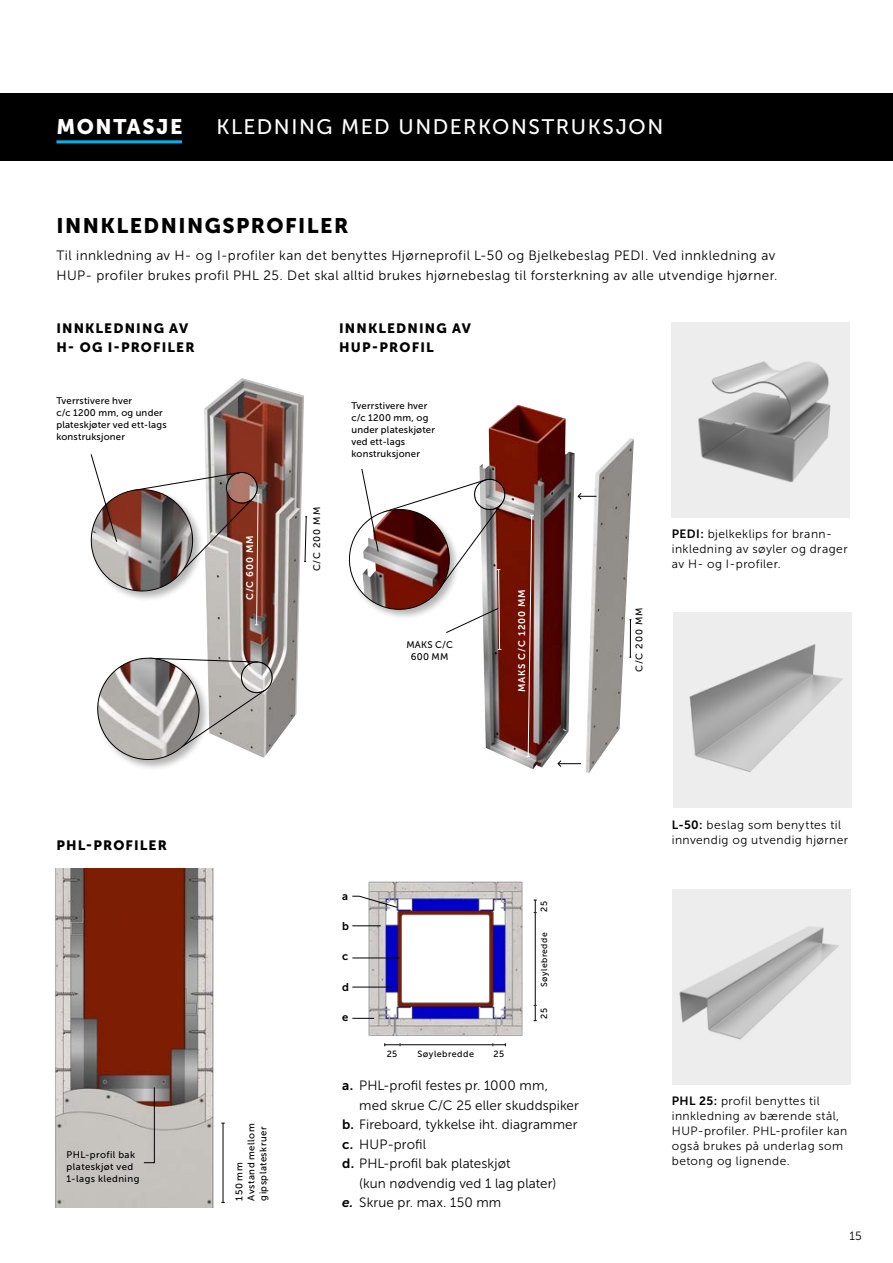
<style>
.page{position:relative;width:893px;height:1263px;background:#fff}
.page>*{position:absolute;margin:0;border:0;box-sizing:border-box;transform-origin:0 0}
.t1{font:21px "Museo Sans 500";letter-spacing:.075em;color:#fff}
.t2{font:21px "Museo Sans 900";letter-spacing:.07em;color:#000}
.t3{font:21px "Museo Sans 900";letter-spacing:.075em;color:#fff}
.t4{font:13.5px/19.5px "Museo Sans 300";letter-spacing:.025em;color:#000}
.t5{font:13.5px "Museo Sans 300";letter-spacing:.005em;color:#000}
.t6{font:13.5px/19.5px "Museo Sans 900";letter-spacing:.085em;color:#000}
.t7{font:12px/15px "Museo Sans 300";letter-spacing:.04em;color:#000}
.t8{font:11.25px "Museo Sans 700";color:#000}
.t9{font:9.6px/12px "Museo Sans 500";letter-spacing:.025em;color:#000}
.t10{font:9.6px/12px "Museo Sans 500";letter-spacing:.045em;color:#000}
.t11{font:9.6px "Museo Sans 700";letter-spacing:.1em;color:#fff}
.t12{font:9px "Museo Sans 500";letter-spacing:.05em;color:#000}
.t13{font:8.7px "Museo Sans 500";letter-spacing:.05em;color:#000}
.s1{font-family:"Museo Sans 700"}
.s2{font-family:"Museo Sans 700";font-style:italic}
</style>
<div class="page">
<div style="left:0;top:94px;width:893px;height:67px;background:#000"></div>
<hr style="left:56px;top:140px;width:126px;height:3px;background:#00b1eb">
<img style="left:204px;top:378px;width:100px;height:368px">
<svg style="left:304px;top:516px;width:3px;height:46px"></svg>
<div style="left:96px;top:656px;width:115px;height:115px;background:#000;opacity:.3"></div>
<svg style="left:96px;top:657px;width:177px;height:104px"></svg>
<svg style="left:90px;top:454px;width:170px;height:172px"></svg>
<img style="left:367px;top:881px;width:156px;height:155px">
<svg style="left:352px;top:925px;width:29px;height:1px"></svg>
<hr style="left:352px;top:958px;width:47px;height:1px;background:#000">
<hr style="left:352px;top:987px;width:40px;height:1px;background:#000">
<svg style="left:352px;top:1018px;width:22px;height:1px"></svg>
<svg style="left:352px;top:896px;width:46px;height:12px"></svg>
<hr style="left:385px;top:1044px;width:120px;height:1px;background:#000">
<hr style="left:535px;top:900px;width:1px;height:121px;background:#000">
<img style="left:55px;top:868px;width:170px;height:339px">
<hr style="left:223px;top:1123px;width:1px;height:79px;background:#000">
<svg style="left:144px;top:1087px;width:11px;height:76px"></svg>
<img style="left:479px;top:405px;width:155px;height:368px">
<hr style="left:630px;top:620px;width:1px;height:37px;background:#000">
<svg style="left:526px;top:515px;width:8px;height:242px;background:#83362b"></svg>
<svg style="left:557px;top:760px;width:24px;height:7px"></svg>
<svg style="left:578px;top:493px;width:18px;height:7px"></svg>
<svg style="left:348px;top:468px;width:158px;height:182px"></svg>
<div style="left:671px;top:323px;width:178px;height:195px;background:#ededed"></div>
<img style="left:698px;top:349px;width:152px;height:143px">
<div style="left:673px;top:613px;width:178px;height:195px;background:#ededed"></div>
<img style="left:689px;top:644px;width:154px;height:128px">
<div style="left:672px;top:889px;width:178px;height:195px;background:#ededed"></div>
<img style="left:679px;top:926px;width:160px;height:114px">
<h1 class="t3" style="left:56px;top:114px;width:127px">MONTASJE</h1>
<h1 class="t1" style="left:217px;top:115px;width:448px">KLEDNING MED UNDERKONSTRUKSJON</h1>
<h1 class="t2" style="left:56px;top:214px;width:293px">INNKLEDNINGSPROFILER</h1>
<p class="t4" style="left:56px;top:246px;width:723px">Til innkledning av H- og I-profiler kan det benyttes Hjørneprofil L-50 og Bjelkebeslag PEDI. Ved innkledning av<br>HUP- profiler brukes profil PHL 25. Det skal alltid brukes hjørnebeslag til forsterkning av alle utvendige hjørner.</p>
<p class="t6" style="left:56px;top:318px;width:140px">INNKLEDNING AV<br>H- OG I-PROFILER</p>
<p class="t9" style="left:56px;top:395px;width:112px">Tverrstivere hver<br>c/c 1200 mm, og under plateskjøter ved ett-lags konstruksjoner</p>
<p class="t11" style="left:245px;top:600px;width:66px;rotate:-90deg">C/C 600 MM</p>
<p class="t6" style="left:339px;top:318px;width:133px">INNKLEDNING AV<br>HUP-PROFIL</p>
<p class="t9" style="left:311px;top:571px;width:66px;rotate:-90deg">C/C 200 MM</p>
<p class="t9" style="left:351px;top:400px;width:85px">Tverrstivere hver c/c 1200 mm, og under plateskjøter ved ett-lags konstruksjoner</p>
<p class="t9" style="left:406px;top:639px;width:48px;text-align:center">MAKS C/C<br>600 MM</p>
<p class="t11" style="left:516px;top:692px;width:105px;rotate:-90deg">MAKS C/C 1200 MM</p>
<p class="t6" style="left:56px;top:835px;width:112px">PHL-PROFILER</p>
<p class="t10" style="left:67px;top:1149px;width:74px">PHL-profil bak plateskjøt ved<br>1-lags kledning</p>
<p class="t10" style="left:233px;top:1200px;width:78px;rotate:-90deg">150 mm<br>Avstand mellom gipsplateskruer</p>
<p class="t8" style="left:342px;top:890px;width:8px">a</p>
<p class="t8" style="left:342px;top:920px;width:8px">b</p>
<p class="t8" style="left:342px;top:950px;width:8px">c</p>
<p class="t8" style="left:342px;top:980px;width:8px">d</p>
<p class="t8" style="left:342px;top:1010px;width:8px">e</p>
<p class="t12" style="left:387px;top:1048px;width:12px">25</p>
<p class="t12" style="left:418px;top:1048px;width:58px">Søylebredde</p>
<p class="t12" style="left:494px;top:1048px;width:12px">25</p>
<p class="t12" style="left:539px;top:912px;width:12px;rotate:-90deg">25</p>
<p class="t13" style="left:539px;top:987px;width:56px;rotate:-90deg">Søylebredde</p>
<p class="t12" style="left:539px;top:1019px;width:12px;rotate:-90deg">25</p>
<p class="t4" style="left:342px;top:1076px;width:207px"><span class="s1">a.</span> PHL-profil festes pr. 1000 mm,</p>
<p class="t5" style="left:359px;top:1098px;width:221px">med skrue C/C 25 eller skuddspiker</p>
<p class="t5" style="left:342px;top:1117px;width:237px"><span class="s1">b.</span> Fireboard, tykkelse iht. diagrammer</p>
<p class="t4" style="left:342px;top:1134px;width:85px"><span class="s1">c.</span> HUP-profil</p>
<p class="t5" style="left:342px;top:1156px;width:170px"><span class="s1">d.</span> PHL-profil bak plateskjøt</p>
<p class="t4" style="left:359px;top:1173px;width:199px">(kun nødvendig ved 1 lag plater)</p>
<p class="t4" style="left:342px;top:1193px;width:161px"><span class="s2">e.</span> Skrue pr. max. 150 mm</p>
<p class="t9" style="left:633px;top:672px;width:66px;rotate:-90deg">C/C 200 MM</p>
<p class="t7" style="left:672px;top:527px;width:177px"><span class="s1">PEDI:</span> bjelkeklips for brann&shy;inkledning av søyler og drager av H- og I-profiler.</p>
<p class="t7" style="left:672px;top:817px;width:178px"><span class="s1">L-50:</span> beslag som benyttes til innvendig og utvendig hjørner</p>
<p class="t7" style="left:672px;top:1093px;width:177px"><span class="s1">PHL 25:</span> profil benyttes til innkledning av bærende stål,<br>HUP-profiler. PHL-profiler kan også brukes på underlag som betong og lignende.</p>
<p class="t7" style="left:849px;top:1228px;width:14px">15</p>
</div>
